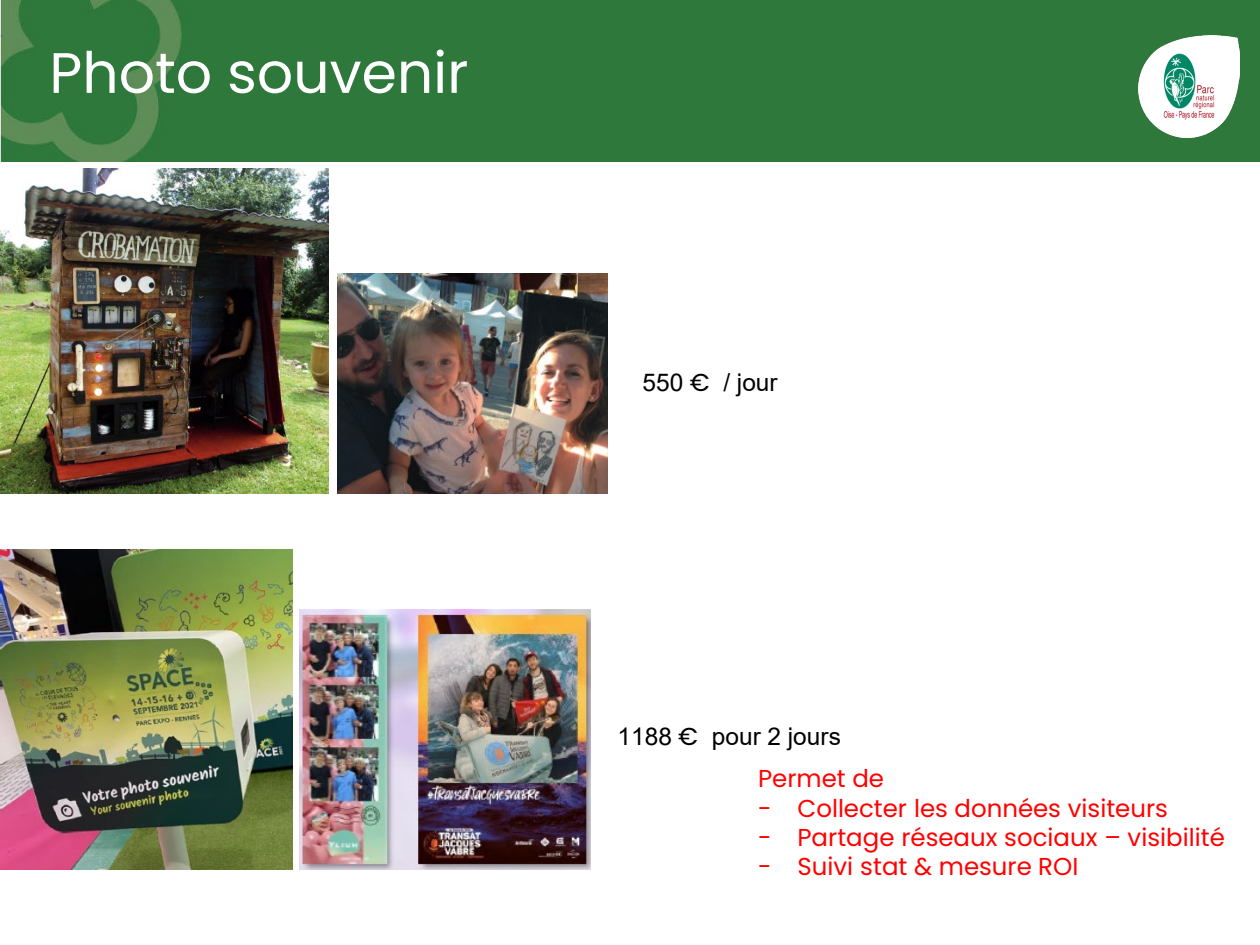
<style>
.page{position:relative;width:1260px;height:945px;background:#fff}
.page>*{position:absolute;margin:0;border:0;box-sizing:border-box;transform-origin:0 0}
.t1{font:56.88px "Poppins";color:#fff}
.t2{font:24.5px "Poppins";color:#f00}
.t3{font:24.5px "Arial";color:#000}
.s1{font-family:"Poppins"}
</style>
<div class="page">
<div style="left:0;top:0;width:1260px;height:161px;background:#2e783b"></div>
<img style="left:1138px;top:36px;width:102px;height:101px">
<img style="left:0;top:168px;width:329px;height:326px">
<img style="left:338px;top:273px;width:269px;height:221px">
<img style="left:299px;top:609px;width:292px;height:260px">
<img style="left:0;top:549px;width:292px;height:320px">
<h2 class="t1" style="left:49px;top:40px;width:421px">Photo souvenir</h2>
<p class="t3" style="left:643px;top:366px;width:137px">550 <span class="s1">€</span> / jour</p>
<p class="t3" style="left:618px;top:719px;width:225px">1188 <span class="s1">€</span> pour 2 jours</p>
<p class="t2" style="left:758px;top:764px;width:128px">Permet de</p>
<p class="t2" style="left:758px;top:794px;width:411px">- Collecter les données visiteurs</p>
<p class="t2" style="left:758px;top:823px;width:468px">- Partage réseaux sociaux – visibilité</p>
<p class="t2" style="left:758px;top:853px;width:322px">- Suivi stat &amp; mesure ROI</p>
</div>
